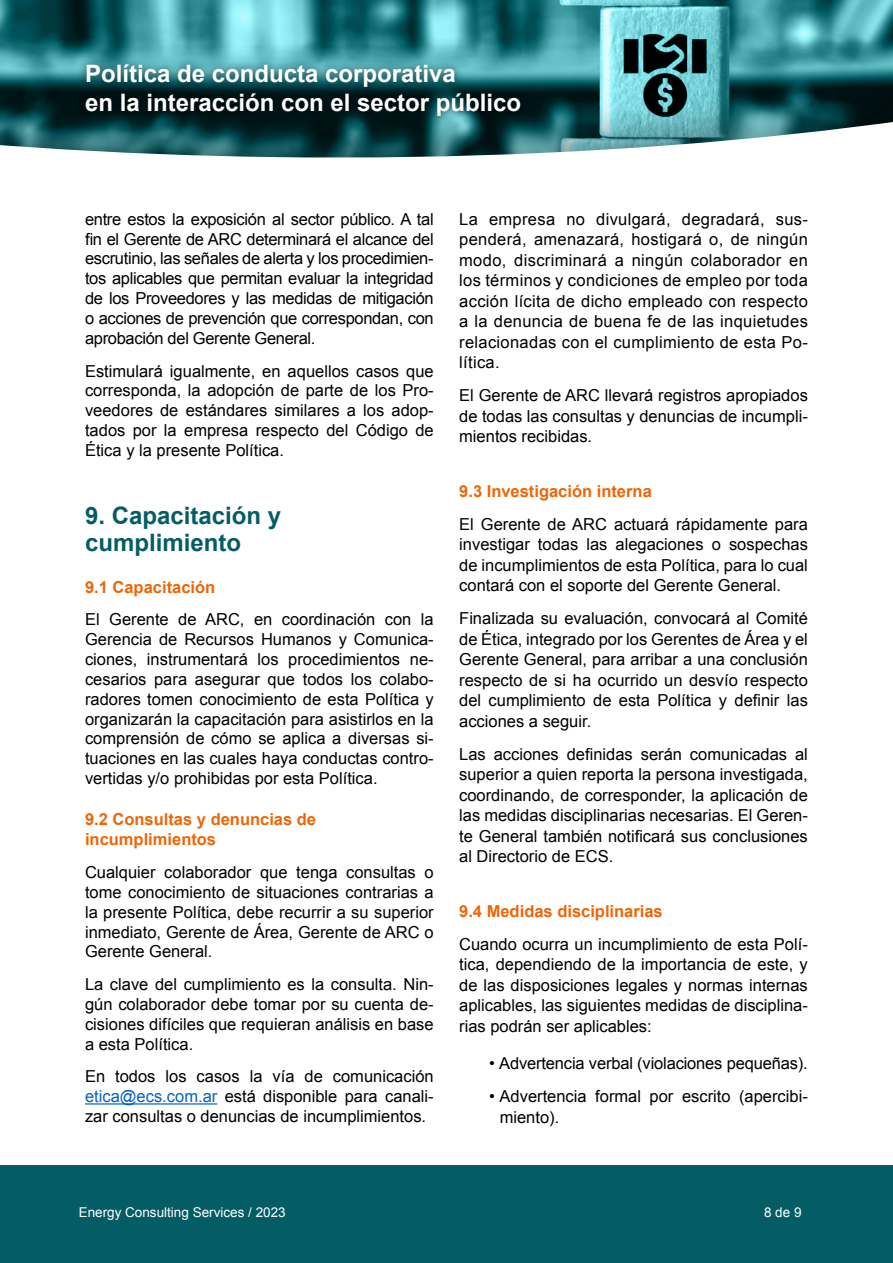
<style>
.page{position:relative;width:893px;height:1263px;background:#fff}
.page>*{position:absolute;margin:0;border:0;box-sizing:border-box;transform-origin:0 0}
.t1{font:700 24px/28.5px "Arial";color:#fff}
.t2{font:700 24px/27px "Arial";color:#045d65}
.t3{font:16.5px/20px "Arial";color:#000;text-align:justify}
.t4{font:700 16.5px/20px "Arial";color:#ec6608}
.t5{font:13.5px "Arial";color:#fff}
.s1{color:#0563c1}
</style>
<div class="page">
<div style="left:0;top:1165px;width:893px;height:98px;background:#045d65"></div>
<svg style="left:0;top:0;width:893px;height:53px;background:#3c9097"></svg>
<svg style="left:0;top:53px;width:893px;height:105px;background:#457b80"></svg>
<div style="left:76px;top:56px;width:453px;height:68px;background:#000;opacity:.75"></div>
<hr style="left:85px;top:1103px;width:132px;height:1px;background:#0563c1">
<h1 class="t1" style="left:85px;top:60px;width:438px">Política de conducta corporativa<br>en la interacción con el sector público</h1>
<p class="t3" style="left:85px;top:209px;width:350px">entre estos la exposición al sector público. A tal fin el Gerente de ARC determinará el alcance del escrutinio, las señales de alerta y los procedimien&shy;tos aplicables que permitan evaluar la integridad de los Proveedores y las medidas de mitigación o acciones de prevención que correspondan, con aprobación del Gerente General.</p>
<p class="t3" style="left:85px;top:361px;width:350px">Estimulará igualmente, en aquellos casos que corresponda, la adopción de parte de los Pro&shy;veedores de estándares similares a los adop&shy;tados por la empresa respecto del Código de Ética y la presente Política.</p>
<h1 class="t2" style="left:85px;top:503px;width:198px">9. Capacitación y cumplimiento</h1>
<p class="t4" style="left:85px;top:577px;width:132px">9.1 Capacitación</p>
<p class="t3" style="left:85px;top:610px;width:350px">El Gerente de ARC, en coordinación con la Gerencia de Recursos Humanos y Comunica&shy;ciones, instrumentará los procedimientos ne&shy;cesarios para asegurar que todos los colabo&shy;radores tomen conocimiento de esta Política y organizarán la capacitación para asistirlos en la comprensión de cómo se aplica a diversas si&shy;tuaciones en las cuales haya conductas contro&shy;vertidas y/o prohibidas por esta Política.</p>
<p class="t4" style="left:85px;top:810px;width:233px">9.2 Consultas y denuncias de incumplimientos</p>
<p class="t3" style="left:85px;top:862px;width:350px">Cualquier colaborador que tenga consultas o tome conocimiento de situaciones contrarias a la presente Política, debe recurrir a su superior inmediato, Gerente de Área, Gerente de ARC o Gerente General.</p>
<p class="t3" style="left:85px;top:974px;width:350px">La clave del cumplimiento es la consulta. Nin&shy;gún colaborador debe tomar por su cuenta de&shy;cisiones difíciles que requieran análisis en base a esta Política.</p>
<p class="t3" style="left:85px;top:1067px;width:350px">En todos los casos la vía de comunicación <span class="s1">etica@ecs.com.ar</span> está disponible para canali&shy;zar consultas o denuncias de incumplimientos.</p>
<p class="t3" style="left:459px;top:209px;width:350px;line-height:20.4px">La empresa no divulgará, degradará, sus&shy;penderá, amenazará, hostigará o, de ningún modo, discriminará a ningún colaborador en los términos y condiciones de empleo por toda acción lícita de dicho empleado con respecto a la denuncia de buena fe de las inquietudes relacionadas con el cumplimiento de esta Po&shy;lítica.</p>
<p class="t3" style="left:459px;top:385px;width:350px;line-height:20.4px">El Gerente de ARC llevará registros apropiados de todas las consultas y denuncias de incumpli&shy;mientos recibidas.</p>
<p class="t4" style="left:459px;top:481px;width:194px">9.3 Investigación interna</p>
<p class="t3" style="left:459px;top:514px;width:350px;line-height:20.4px">El Gerente de ARC actuará rápidamente para investigar todas las alegaciones o sospechas de incumplimientos de esta Política, para lo cual contará con el soporte del Gerente General.</p>
<p class="t3" style="left:459px;top:609px;width:350px;line-height:20.4px">Finalizada su evaluación, convocará al Comité de Ética, integrado por los Gerentes de Área y el Gerente General, para arribar a una conclusión respecto de si ha ocurrido un desvío respecto del cumplimiento de esta Política y definir las acciones a seguir.</p>
<p class="t3" style="left:459px;top:744px;width:350px;line-height:20.4px">Las acciones definidas serán comunicadas al superior a quien reporta la persona investigada, coordinando, de corresponder, la aplicación de las medidas disciplinarias necesarias. El Geren&shy;te General también notificará sus conclusiones al Directorio de ECS.</p>
<p class="t4" style="left:459px;top:901px;width:205px">9.4 Medidas disciplinarias</p>
<p class="t3" style="left:459px;top:934px;width:350px;line-height:20.4px">Cuando ocurra un incumplimiento de esta Polí&shy;tica, dependiendo de la importancia de este, y de las disposiciones legales y normas internas aplicables, las siguientes medidas de disciplina&shy;rias podrán ser aplicables:</p>
<p class="t3" style="left:489px;top:1054px;width:320px">• Advertencia verbal (violaciones pequeñas).</p>
<p class="t3" style="left:500px;top:1087px;width:310px;line-height:20.4px;text-indent:-11px">• Advertencia formal por escrito (apercibi&shy;miento).</p>
<p class="t5" style="left:79px;top:1203px;width:209px">Energy Consulting Services / 2023</p>
<p class="t5" style="left:764px;top:1203px;width:39px">8 de 9</p>
</div>
